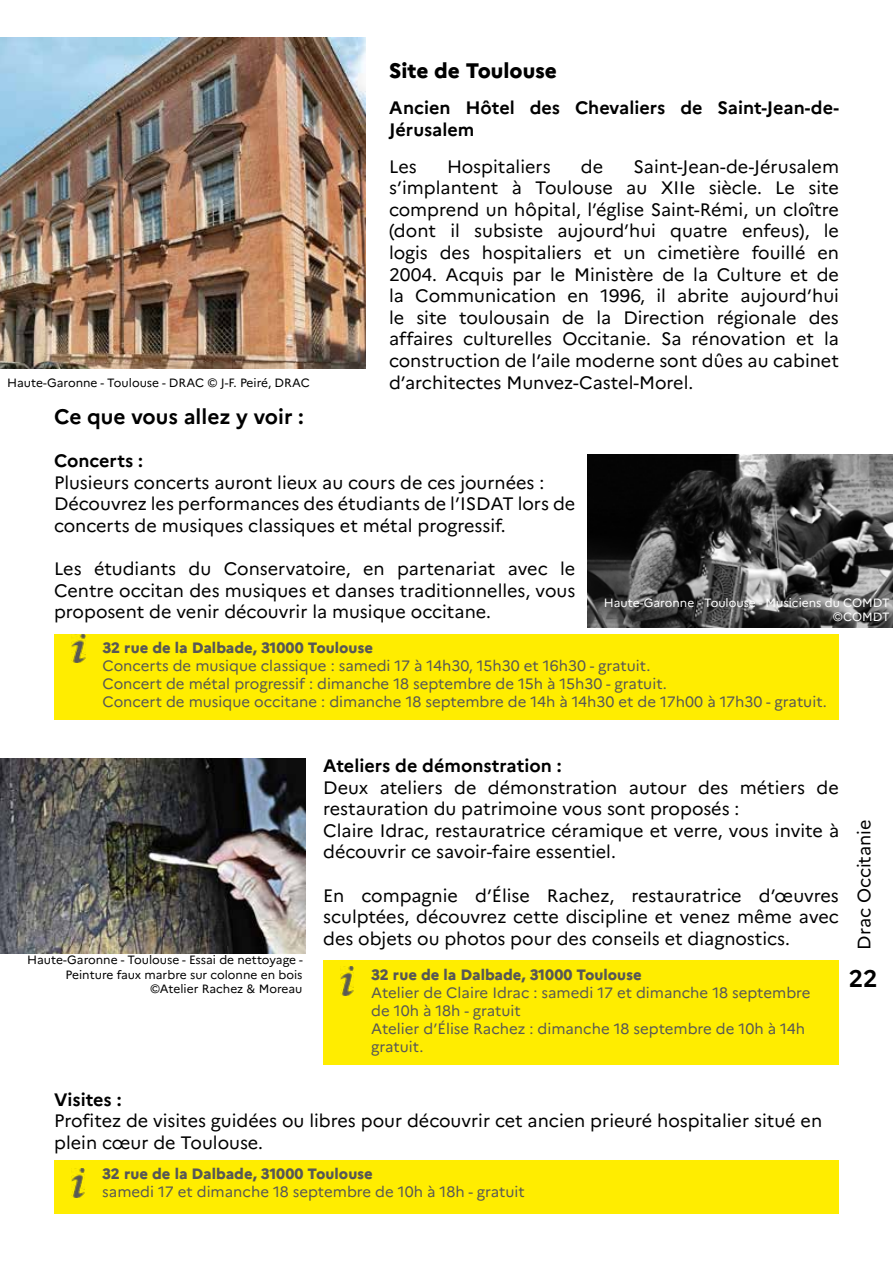
<style>
.page{position:relative;width:893px;height:1263px;background:#fff}
.page>*{position:absolute;margin:0;border:0;box-sizing:border-box;transform-origin:0 0}
.t1{font:700 24px "Marianne";color:#000}
.t2{font:700 21px "Marianne";color:#000}
.t3{font:800 21px "Marianne";color:#000}
.t4{font:18px/21.6px "Marianne";color:#000;text-align:justify}
.t5{font:700 18px/21.6px "Marianne";color:#000}
.t6{font:15px/18px "Marianne";color:#575756}
.t7{font:800 15px "Marianne";color:#575756}
.t8{font:12px/14.4px "Marianne";color:#000;text-align:right}
.t9{font:12px/14.4px "Marianne";color:#fff;text-align:right}
</style>
<div class="page">
<img style="left:0;top:38px;width:366px;height:331px">
<div style="left:54px;top:1160px;width:785px;height:53px;background:#ffed00"></div>
<img style="left:71px;top:1169px;width:14px;height:28px">
<div style="left:54px;top:634px;width:785px;height:86px;background:#ffed00"></div>
<img style="left:587px;top:454px;width:306px;height:173px">
<div style="left:323px;top:960px;width:516px;height:105px;background:#ffed00"></div>
<img style="left:340px;top:967px;width:14px;height:28px">
<img style="left:0;top:758px;width:306px;height:195px">
<img style="left:71px;top:634px;width:14px;height:29px">
<p class="t3" style="left:389px;top:58px;width:170px">Site de Toulouse</p>
<p class="t5" style="left:389px;top:97px;width:451px">Ancien Hôtel des Chevaliers de Saint-Jean-de-<br>Jérusalem</p>
<p class="t4" style="left:389px;top:155px;width:29px">Les</p>
<p class="t4" style="left:447px;top:155px;width:105px">Hospitaliers</p>
<p class="t4" style="left:581px;top:155px;width:24px">de</p>
<p class="t4" style="left:389px;top:155px;width:451px;text-indent:245px">Saint-Jean-de-Jérusalem s’implantent à Toulouse au XIIe siècle. Le site comprend un hôpital, l’église Saint-Rémi, un cloître (dont il subsiste aujourd’hui quatre enfeus), le logis des hospitaliers et un cimetière fouillé en 2004. Acquis par le Ministère de la Culture et de la Communication en 1996, il abrite aujourd’hui le site toulousain de la Direction régionale des affaires culturelles Occitanie. Sa rénovation et la construction de l’aile moderne sont dûes au cabinet</p>
<p class="t8" style="left:7px;top:375px;width:304px">Haute-Garonne - Toulouse - DRAC © J-F. Peiré, DRAC</p>
<p class="t4" style="left:389px;top:371px;width:306px">d’architectes Munvez-Castel-Morel.</p>
<p class="t2" style="left:54px;top:403px;width:251px">Ce que vous allez y voir :</p>
<p class="t5" style="left:54px;top:450px;width:91px">Concerts :</p>
<p class="t4" style="left:54px;top:471px;width:523px;text-align:left">Plusieurs concerts auront lieux au cours de ces journées :<br>Découvrez les performances des étudiants de l’ISDAT lors de concerts de musiques classiques et métal progressif.</p>
<p class="t4" style="left:54px;top:558px;width:523px">Les étudiants du Conservatoire, en partenariat avec le Centre occitan des musiques et danses traditionnelles, vous proposent de venir découvrir la musique occitane.</p>
<p class="t7" style="left:102px;top:638px;width:272px">32 rue de la Dalbade, 31000 Toulouse</p>
<p class="t6" style="left:102px;top:657px;width:726px">Concerts de musique classique : samedi 17 à 14h30, 15h30 et 16h30 - gratuit.<br>Concert de métal progressif : dimanche 18 septembre de 15h à 15h30 - gratuit.<br>Concert de musique occitane : dimanche 18 septembre de 14h à 14h30 et de 17h00 à 17h30 - gratuit.</p>
<p class="t9" style="left:604px;top:595px;width:287px">Haute-Garonne - Toulouse - Musiciens du COMDT ©COMDT</p>
<p class="t8" style="left:27px;top:953px;width:277px">Haute-Garonne - Toulouse - Essai de nettoyage -<br>Peinture faux marbre sur colonne en bois ©Atelier Rachez &amp; Moreau</p>
<p class="t5" style="left:323px;top:755px;width:240px">Ateliers de démonstration :</p>
<p class="t4" style="left:323px;top:776px;width:517px;text-align:left">Deux ateliers de démonstration autour des métiers de restauration du patrimoine vous sont proposés :<br>Claire Idrac, restauratrice céramique et verre, vous invite à découvrir ce savoir-faire essentiel.</p>
<p class="t4" style="left:323px;top:884px;width:517px">En compagnie d’Élise Rachez, restauratrice d’œuvres sculptées, découvrez cette discipline et venez même avec des objets ou photos pour des conseils et diagnostics.</p>
<p class="t7" style="left:371px;top:965px;width:272px">32 rue de la Dalbade, 31000 Toulouse</p>
<p class="t6" style="left:371px;top:983px;width:441px">Atelier de Claire Idrac : samedi 17 et dimanche 18 septembre de 10h à 18h - gratuit<br>Atelier d’Élise Rachez : dimanche 18 septembre de 10h à 14h gratuit.</p>
<p class="t4" style="left:853px;top:949px;width:132px;rotate:-90deg">Drac Occitanie</p>
<h1 class="t1" style="left:849px;top:964px;width:30px">22</h1>
<p class="t5" style="left:54px;top:1088px;width:69px">Visites :</p>
<p class="t4" style="left:54px;top:1110px;width:769px">Profitez de visites guidées ou libres pour découvrir cet ancien prieuré hospitalier situé en plein cœur de Toulouse.</p>
<p class="t7" style="left:102px;top:1165px;width:272px">32 rue de la Dalbade, 31000 Toulouse</p>
<p class="t6" style="left:102px;top:1183px;width:424px">samedi 17 et dimanche 18 septembre de 10h à 18h - gratuit</p>
</div>
